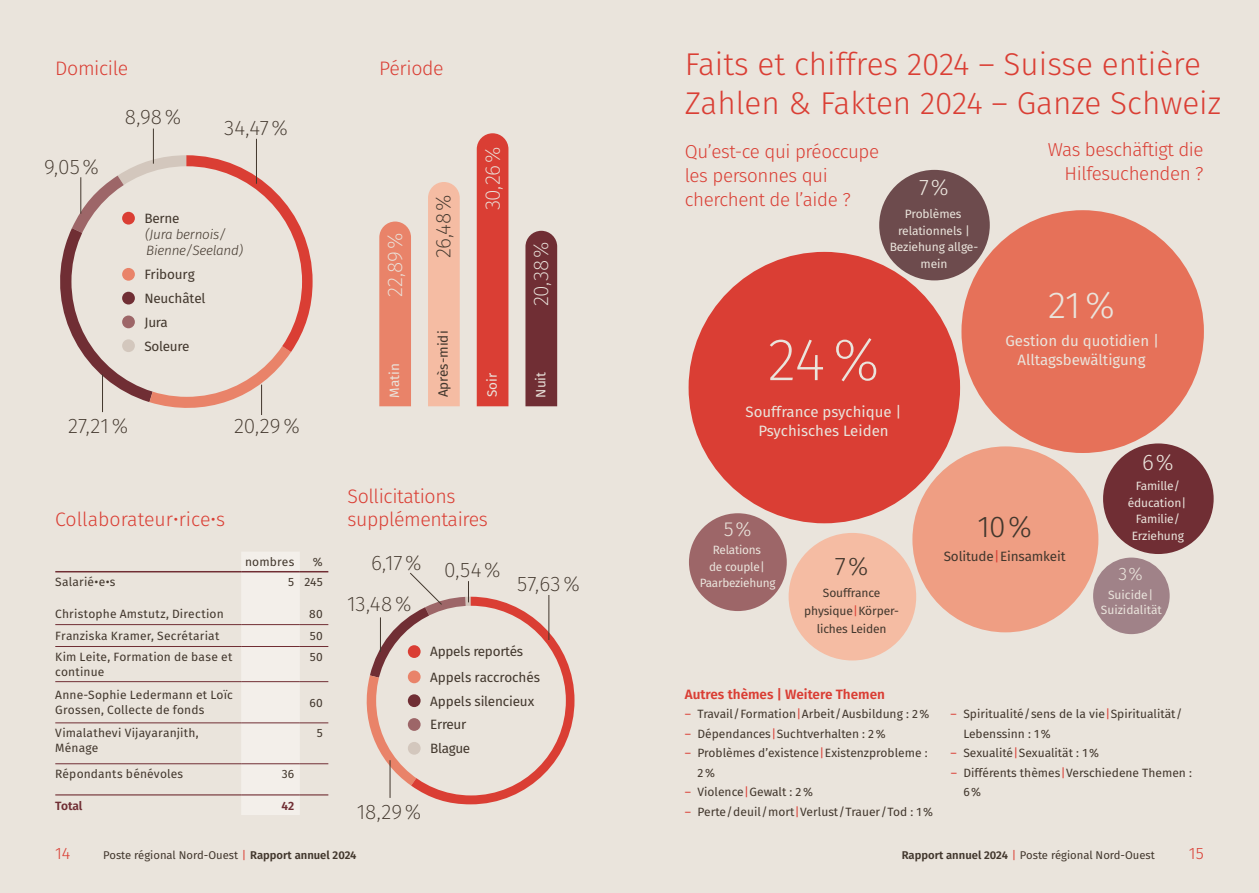
<style>
.page{position:relative;width:1259px;height:893px;background:#fff}
.page>*{position:absolute;margin:0;border:0;box-sizing:border-box;transform-origin:0 0}
.t1{font:200 60px "Fira Sans";color:#eae4dc}
.t2{font:300 37.5px "Fira Sans";color:#eae4dc}
.t3{font:300 31.5px/39px "Fira Sans";color:#da3e34}
.t4{font:300 30px "Fira Sans";color:#42372d}
.t5{font:300 25.5px "Fira Sans";color:#42372d}
.t6{font:300 22.5px "Fira Sans";color:#eae4dc}
.t7{font:200 21px "Fira Sans";color:#42372d}
.t8{font:200 21px "Fira Sans";letter-spacing:-.02em;color:#eae4dc}
.t9{font:300 20.25px "Fira Sans";color:#eae4dc}
.t10{font:300 19.5px/23.4px "Fira Sans";letter-spacing:-.02em;color:#da3e34}
.t11{font:300 19.5px "Fira Sans";color:#da3e34}
.t12{font:300 18.75px/24px "Fira Sans";letter-spacing:-.02em;color:#da3e34}
.t13{font:300 18px "Fira Sans";color:#eae4dc}
.t14{font:300 16.5px "Fira Sans";color:#da3e34}
.t15{font:15px/19.5px "Fira Sans";color:#eae4dc;text-align:center}
.t16{font:13.5px/25.3px "Fira Sans";letter-spacing:-.015em;color:#42372d}
.t17{font:italic 300 13.5px/16.2px "Fira Sans";letter-spacing:-.02em;color:#42372d}
.t18{font:600 13.5px "Fira Sans";color:#da3e34}
.t19{font:13.5px "Fira Sans";color:#eae4dc}
.t20{font:12px/15px "Fira Sans";color:#42372d}
.t21{font:12px/16.5px "Fira Sans";letter-spacing:-.01em;color:#eae4dc;text-align:center}
.t22{font:600 12px "Fira Sans";letter-spacing:-.01em;color:#702e34}
.t23{font:11.25px "Fira Sans";color:#42372d}
.s1{color:#da3e34}
.s2{font-weight:600}
</style>
<div class="page">
<div style="left:0;top:0;width:629px;height:893px;background:#eae4dc"></div>
<div style="left:629px;top:0;width:630px;height:893px;background:#eae4dc"></div>
<svg style="left:60px;top:155px;width:252px;height:258px"></svg>
<div style="left:71px;top:166px;width:231px;height:231px;background:#eae4dc;border-radius:50%"></div>
<div style="left:122px;top:212px;width:13px;height:13px;background:#da3e34;border-radius:50%"></div>
<div style="left:122px;top:268px;width:13px;height:13px;background:#e98369;border-radius:50%"></div>
<div style="left:122px;top:316px;width:13px;height:12px;background:#9d6668;border-radius:50%"></div>
<div style="left:122px;top:292px;width:13px;height:12px;background:#702e34;border-radius:50%"></div>
<div style="left:122px;top:339px;width:13px;height:13px;background:#d3c7bd;border-radius:50%"></div>
<hr style="left:261px;top:385px;width:1px;height:30px;background:#42372d">
<hr style="left:256px;top:139px;width:1px;height:45px;background:#42372d">
<hr style="left:153px;top:129px;width:1px;height:35px;background:#42372d">
<hr style="left:102px;top:374px;width:1px;height:38px;background:#42372d">
<hr style="left:80px;top:177px;width:1px;height:37px;background:#42372d">
<svg style="left:367px;top:572px;width:207px;height:232px"></svg>
<hr style="left:55px;top:624px;width:186px;height:1px;background:#702e34">
<hr style="left:55px;top:646px;width:186px;height:1px;background:#702e34">
<hr style="left:55px;top:681px;width:186px;height:1px;background:#702e34">
<hr style="left:55px;top:794px;width:186px;height:1px;background:#702e34">
<hr style="left:55px;top:763px;width:186px;height:1px;background:#702e34">
<hr style="left:55px;top:723px;width:186px;height:1px;background:#702e34">
<hr style="left:55px;top:571px;width:186px;height:1px;background:#702e34">
<svg style="left:241px;top:552px;width:87px;height:263px"></svg>
<div style="left:688px;top:252px;width:272px;height:271px;background:#da3e34;border-radius:50%"></div>
<div style="left:961px;top:210px;width:243px;height:243px;background:#e67159;border-radius:50%"></div>
<div style="left:912px;top:446px;width:186px;height:186px;background:#ef9e83;border-radius:50%"></div>
<div style="left:879px;top:170px;width:110px;height:110px;background:#6d4b4d;border-radius:50%"></div>
<div style="left:689px;top:513px;width:98px;height:98px;background:#9d6668;border-radius:50%"></div>
<div style="left:1093px;top:558px;width:76px;height:76px;background:#a08288;border-radius:50%"></div>
<div style="left:1103px;top:443px;width:110px;height:111px;background:#702e34;border-radius:50%"></div>
<div style="left:788px;top:533px;width:128px;height:127px;background:#f5bca3;border-radius:50%"></div>
<div style="left:379px;top:222px;width:32px;height:184px;background:#e98369"></div>
<div style="left:428px;top:182px;width:32px;height:224px;background:#f5bca3"></div>
<div style="left:477px;top:133px;width:31px;height:273px;background:#da3e34"></div>
<div style="left:525px;top:231px;width:32px;height:175px;background:#702e34"></div>
<h3 class="t10" style="left:55px;top:56px;width:75px">Domicile</h3>
<h3 class="t7" style="left:44px;top:152px;width:56px">9,05%</h3>
<h3 class="t7" style="left:125px;top:102px;width:58px">8,98%</h3>
<h3 class="t7" style="left:224px;top:113px;width:65px">34,47%</h3>
<p class="t16" style="left:144px;top:205px;width:36px">Berne</p>
<p class="t17" style="left:145px;top:226px;width:99px">(Jura bernois/<br>Bienne/Seeland)</p>
<p class="t16" style="left:144px;top:261px;width:52px">Fribourg</p>
<p class="t16" style="left:144px;top:309px;width:25px">Jura</p>
<p class="t16" style="left:144px;top:285px;width:63px">Neuchâtel</p>
<p class="t16" style="left:144px;top:333px;width:46px">Soleure</p>
<h3 class="t7" style="left:68px;top:411px;width:61px">27,21%</h3>
<h3 class="t7" style="left:234px;top:411px;width:67px">20,29%</h3>
<h3 class="t11" style="left:55px;top:505px;width:171px">Collaborateur•rice•s</h3>
<p class="t20" style="left:245px;top:554px;width:51px">nombres</p>
<p class="t20" style="left:313px;top:554px;width:11px">%</p>
<p class="t20" style="left:55px;top:574px;width:62px">Salarié•e•s</p>
<p class="t20" style="left:288px;top:574px;width:36px">5 245</p>
<p class="t20" style="left:55px;top:606px;width:170px">Christophe Amstutz, Direction</p>
<p class="t20" style="left:309px;top:606px;width:15px">80</p>
<p class="t20" style="left:55px;top:628px;width:165px">Franziska Kramer, Secrétariat</p>
<p class="t20" style="left:310px;top:628px;width:14px">50</p>
<p class="t20" style="left:55px;top:649px;width:179px">Kim Leite, Formation de base et continue</p>
<p class="t20" style="left:310px;top:649px;width:14px">50</p>
<p class="t20" style="left:55px;top:687px;width:179px">Anne-Sophie Ledermann et Loïc<br>Grossen, Collecte de fonds</p>
<p class="t20" style="left:309px;top:695px;width:15px">60</p>
<p class="t20" style="left:55px;top:725px;width:145px">Vimalathevi Vijayaranjith,<br>Ménage</p>
<p class="t20" style="left:317px;top:725px;width:8px">5</p>
<p class="t20" style="left:55px;top:766px;width:129px">Répondants bénévoles</p>
<p class="t20" style="left:282px;top:766px;width:14px">36</p>
<p class="t22" style="left:55px;top:795px;width:29px">Total</p>
<p class="t22" style="left:281px;top:795px;width:14px">42</p>
<h3 class="t10" style="left:379px;top:56px;width:66px">Période</h3>
<h3 class="t8" style="left:380px;top:297px;width:65px;rotate:-90deg">22,89%</h3>
<p class="t19" style="left:384px;top:398px;width:36px;rotate:-90deg">Matin</p>
<h3 class="t7" style="left:428px;top:258px;width:65px;rotate:-90deg">26,48%</h3>
<p class="t16" style="left:430px;top:397px;width:68px;rotate:-90deg">Après-midi</p>
<h3 class="t8" style="left:478px;top:210px;width:65px;rotate:-90deg">30,26%</h3>
<p class="t19" style="left:482px;top:397px;width:26px;rotate:-90deg">Soir</p>
<h3 class="t8" style="left:526px;top:306px;width:66px;rotate:-90deg">20,38%</h3>
<p class="t19" style="left:530px;top:398px;width:27px;rotate:-90deg">Nuit</p>
<h3 class="t10" style="left:348px;top:484px;width:142px">Sollicitations supplémentaires</h3>
<h3 class="t7" style="left:371px;top:548px;width:52px">6,17%</h3>
<h3 class="t7" style="left:347px;top:589px;width:66px">13,48%</h3>
<h3 class="t7" style="left:444px;top:555px;width:58px">0,54%</h3>
<h3 class="t7" style="left:517px;top:569px;width:64px">57,63%</h3>
<p class="t16" style="left:430px;top:639px;width:111px">Appels reportés<br>Appels raccrochés</p>
<p class="t16" style="left:430px;top:712px;width:38px">Erreur</p>
<p class="t16" style="left:430px;top:688px;width:106px">Appels silencieux</p>
<p class="t16" style="left:430px;top:735px;width:42px">Blague</p>
<h3 class="t7" style="left:357px;top:796px;width:66px">18,29%</h3>
<h3 class="t3" style="left:685px;top:44px;width:538px">Faits et chiffres 2024 – Suisse entière<br>Zahlen &amp; Fakten 2024 – Ganze Schweiz</h3>
<h3 class="t12" style="left:685px;top:139px;width:196px">Qu’est-ce qui préoccupe les personnes qui cherchent de l’aide ?</h3>
<h3 class="t12" style="left:1048px;top:137px;width:157px;text-align:right">Was beschäftigt die<br>Hilfesuchenden ?</h3>
<h3 class="t6" style="left:919px;top:171px;width:31px">7%</h3>
<p class="t21" style="left:889px;top:206px;width:90px">Problèmes relationnels |<br>Beziehung allge&shy;mein</p>
<h1 class="t1" style="left:767px;top:317px;width:113px">24%</h1>
<p class="t15" style="left:745px;top:401px;width:158px">Souffrance psychique |<br>Psychisches Leiden</p>
<h3 class="t9" style="left:724px;top:514px;width:29px">5%</h3>
<p class="t21" style="left:700px;top:541px;width:77px">Relations<br>de couple|<br>Paarbeziehung</p>
<h3 class="t5" style="left:835px;top:548px;width:35px">7%</h3>
<p class="t20" style="left:804px;top:584px;width:96px;line-height:18px;text-align:center">Souffrance physique<span class="s1">|</span>Körper&shy;liches Leiden</p>
<h2 class="t2" style="left:1048px;top:278px;width:68px">21%</h2>
<p class="t15" style="left:1005px;top:330px;width:155px">Gestion du quotidien |<br>Alltagsbewältigung</p>
<h3 class="t4" style="left:977px;top:505px;width:56px">10%</h3>
<p class="t16" style="left:943px;top:543px;width:124px">Solitude<span class="s1">|</span>Einsamkeit</p>
<h3 class="t6" style="left:1142px;top:446px;width:33px">6%</h3>
<p class="t21" style="left:1127px;top:478px;width:60px">Famille/ éducation|<br>Familie/<br>Erziehung</p>
<h3 class="t13" style="left:1118px;top:561px;width:26px">3%</h3>
<p class="t21" style="left:1100px;top:587px;width:63px;line-height:15px">Suicide|<br>Suizidalität</p>
<p class="t18" style="left:685px;top:683px;width:202px">Autres thèmes | Weitere Themen</p>
<p class="t20" style="left:685px;top:706px;width:246px"><span class="s1">–</span> Travail/Formation<span class="s1">|</span>Arbeit/Ausbildung : 2%</p>
<p class="t20" style="left:685px;top:726px;width:202px"><span class="s1">–</span> Dépendances<span class="s1">|</span>Suchtverhalten : 2%</p>
<p class="t20" style="left:697px;top:743px;width:231px;line-height:19.5px;text-indent:-13px"><span class="s1">–</span> Problèmes d’existence<span class="s1">|</span>Existenzprobleme :<br>2%</p>
<p class="t20" style="left:685px;top:784px;width:130px"><span class="s1">–</span> Violence<span class="s1">|</span>Gewalt : 2%</p>
<p class="t20" style="left:685px;top:804px;width:250px"><span class="s1">–</span> Perte/deuil/mort<span class="s1">|</span>Verlust/Trauer/Tod : 1%</p>
<p class="t20" style="left:963px;top:704px;width:220px;line-height:19.5px;text-indent:-13px"><span class="s1">–</span> Spiritualité/sens de la vie<span class="s1">|</span>Spiritualität/<br>Lebenssinn : 1%</p>
<p class="t20" style="left:950px;top:745px;width:150px"><span class="s1">–</span> Sexualité<span class="s1">|</span>Sexualität : 1%</p>
<p class="t20" style="left:963px;top:763px;width:230px;line-height:19.5px;text-indent:-13px"><span class="s1">–</span> Différents thèmes<span class="s1">|</span>Verschiedene Themen :<br>6%</p>
<h3 class="t14" style="left:55px;top:842px;width:17px">14</h3>
<p class="t23" style="left:103px;top:847px;width:255px">Poste régional Nord-Ouest <span class="s1">|</span> <span class="s2">Rapport annuel 2024</span></p>
<p class="t23" style="left:901px;top:847px;width:255px"><span class="s2">Rapport annuel 2024</span> <span class="s1">|</span> Poste régional Nord-Ouest</p>
<h3 class="t14" style="left:1189px;top:842px;width:16px">15</h3>
</div>
